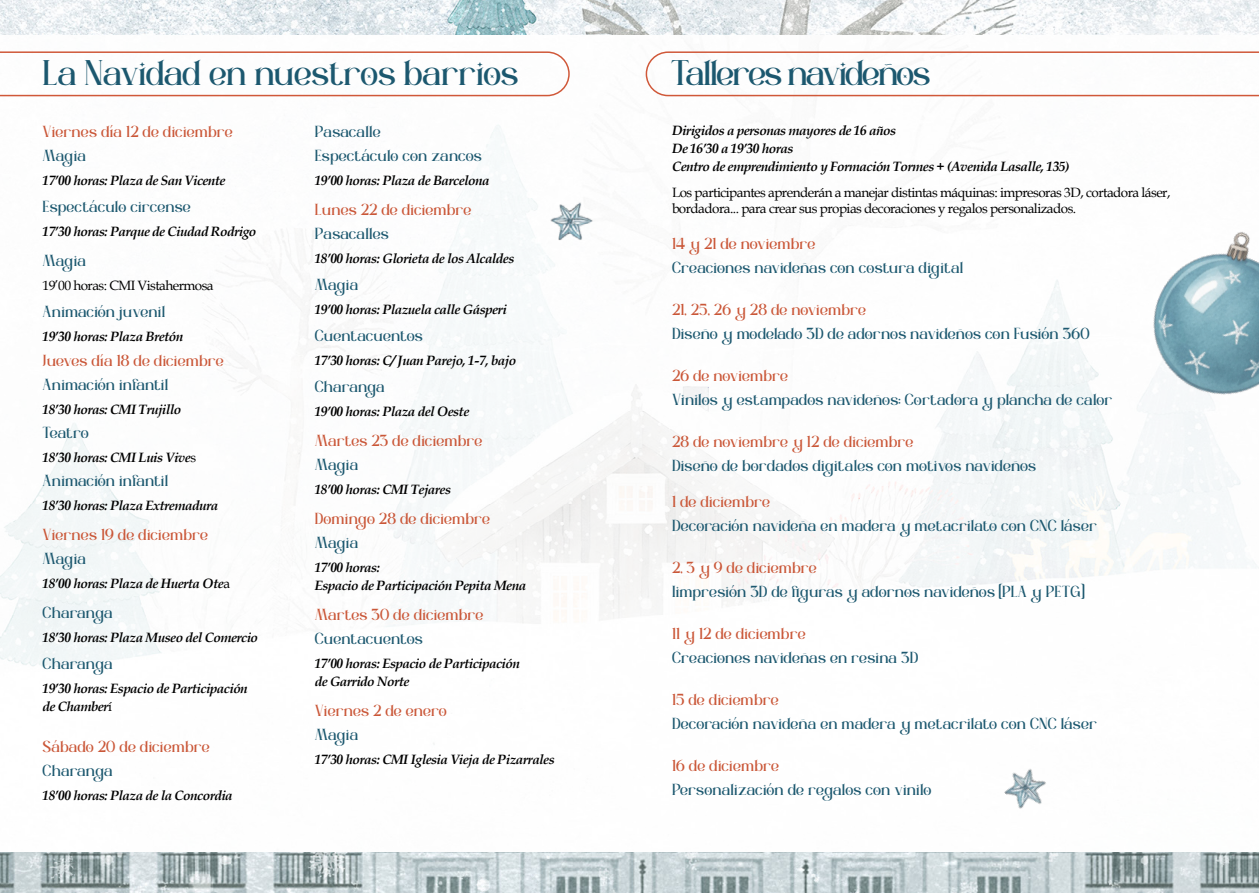
<style>
.page{position:relative;width:1259px;height:893px;background:#fff}
.page>*{position:absolute;margin:0;border:0;box-sizing:border-box;transform-origin:0 0}
.t1{font:30px "Rioland";letter-spacing:-.025em;color:#1c586f}
.t2{font:30px "Rioland";letter-spacing:-.05em;color:#1c586f}
.t3{font:italic 700 13.5px/18px "Book Antiqua";letter-spacing:-.04em;color:#000}
.t4{font:13.5px/24px "Rioland";letter-spacing:.01em;color:#1c586f}
.t5{font:13.5px "Rioland";letter-spacing:.01em;color:#ca5738}
.t6{font:13.5px/16.5px "Book Antiqua";letter-spacing:-.04em;color:#000}
.s1{font-weight:400;font-style:normal}
</style>
<div class="page">
<img style="left:0;top:96px;width:1259px;height:757px">
<img style="left:0;top:853px;width:1259px;height:40px">
<img style="left:0;top:0;width:1259px;height:35px">
<svg style="left:0;top:51px;width:570px;height:45px"></svg>
<svg style="left:645px;top:51px;width:614px;height:45px"></svg>
<img style="left:1147px;top:224px;width:112px;height:176px">
<img style="left:536px;top:200px;width:75px;height:47px">
<img style="left:982px;top:750px;width:86px;height:87px">
<h1 class="t1" style="left:43px;top:58px;width:477px">La Navidad en nuestros barrios</h1>
<h1 class="t2" style="left:671px;top:58px;width:261px">Talleres navideños</h1>
<p class="t5" style="left:43px;top:124px;width:192px">Viernes día 12 de diciembre</p>
<p class="t4" style="left:43px;top:144px;width:45px">Magia</p>
<p class="t3" style="left:43px;top:171px;width:185px">17’00 horas: Plaza de San Vicente</p>
<p class="t4" style="left:43px;top:195px;width:150px">Espectáculo circense</p>
<p class="t3" style="left:43px;top:222px;width:215px">17’30 horas: Parque de Ciudad Rodrigo</p>
<p class="t4" style="left:43px;top:249px;width:45px">Magia</p>
<p class="t6" style="left:43px;top:276px;width:173px">19’00 horas: CMI Vistahermosa</p>
<p class="t4" style="left:43px;top:300px;width:124px">Animación juvenil</p>
<p class="t3" style="left:43px;top:327px;width:142px">19’30 horas: Plaza Bretón</p>
<p class="t5" style="left:43px;top:354px;width:183px">Jueves día 18 de diciembre</p>
<p class="t4" style="left:43px;top:373px;width:127px">Animación infantil</p>
<p class="t3" style="left:43px;top:400px;width:140px">18’30 horas: CMI Trujillo</p>
<p class="t4" style="left:43px;top:421px;width:48px">Teatro</p>
<p class="t3" style="left:43px;top:448px;width:155px">18’30 horas: CMI Luis Vive<span class="s1">s</span></p>
<p class="t4" style="left:43px;top:469px;width:127px">Animación infantil</p>
<p class="t3" style="left:43px;top:496px;width:177px">18’30 horas: Plaza Extremadura</p>
<p class="t5" style="left:43px;top:528px;width:167px">Viernes 19 de diciembre</p>
<p class="t4" style="left:43px;top:547px;width:45px">Magia</p>
<p class="t3" style="left:43px;top:574px;width:189px">18’00 horas: Plaza de Huerta Ote<span class="s1">a</span></p>
<p class="t4" style="left:43px;top:601px;width:72px">Charanga</p>
<p class="t3" style="left:43px;top:628px;width:217px">18’30 horas: Plaza Museo del Comercio</p>
<p class="t4" style="left:43px;top:652px;width:72px">Charanga</p>
<p class="t3" style="left:43px;top:679px;width:207px">19’30 horas: Espacio de Participación de Chamber<span class="s1">í</span></p>
<p class="t5" style="left:43px;top:739px;width:168px">Sábado 20 de diciembre</p>
<p class="t4" style="left:43px;top:759px;width:72px">Charanga</p>
<p class="t3" style="left:43px;top:786px;width:192px">18’00 horas: Plaza de la Concordia</p>
<p class="t4" style="left:315px;top:120px;width:168px">Pasacalle<br>Espectáculo con zancos</p>
<p class="t3" style="left:315px;top:171px;width:176px">19’00 horas: Plaza de Barcelona</p>
<p class="t5" style="left:315px;top:202px;width:158px">Lunes 22 de diciembre</p>
<p class="t4" style="left:315px;top:222px;width:76px">Pasacalles</p>
<p class="t3" style="left:315px;top:249px;width:201px">18’00 horas: Glorieta de los Alcaldes</p>
<p class="t4" style="left:315px;top:273px;width:45px">Magia</p>
<p class="t3" style="left:315px;top:300px;width:194px">19’00 horas: Plazuela calle Gásperi</p>
<p class="t4" style="left:315px;top:324px;width:109px">Cuentacuentos</p>
<p class="t3" style="left:315px;top:351px;width:203px">17’30 horas: C/ Juan Parejo, 1-7, bajo</p>
<p class="t4" style="left:315px;top:375px;width:72px">Charanga</p>
<p class="t3" style="left:315px;top:402px;width:156px">19’00 horas: Plaza del Oeste</p>
<p class="t5" style="left:315px;top:433px;width:169px">Martes 23 de diciembre</p>
<p class="t4" style="left:315px;top:453px;width:45px">Magia</p>
<p class="t3" style="left:315px;top:480px;width:138px">18’00 horas: CMI Tejares</p>
<p class="t5" style="left:315px;top:511px;width:177px">Domingo 28 de diciembre</p>
<p class="t4" style="left:315px;top:531px;width:45px">Magia</p>
<p class="t3" style="left:315px;top:558px;width:213px">17’00 horas:<br>Espacio de Participación Pepita Mena</p>
<p class="t5" style="left:315px;top:607px;width:170px">Martes 30 de diciembre</p>
<p class="t4" style="left:315px;top:627px;width:109px">Cuentacuentos</p>
<p class="t3" style="left:315px;top:654px;width:207px">17’00 horas: Espacio de Participación de Garrido Norte</p>
<p class="t5" style="left:315px;top:703px;width:134px">Viernes 2 de enero</p>
<p class="t4" style="left:315px;top:723px;width:45px">Magia</p>
<p class="t3" style="left:315px;top:750px;width:241px">17’30 horas: CMI Iglesia Vieja de Pizarrales</p>
<p class="t3" style="left:672px;top:121px;width:399px">Dirigidos a personas mayores de 16 años<br>De 16’30 a 19’30 horas<br>Centro de emprendimiento y Formación Tormes + (Avenida Lasalle, 135)</p>
<p class="t6" style="left:672px;top:183px;width:500px">Los participantes aprenderán a manejar distintas máquinas: impresoras 3D, cortadora láser, bordadora... para crear sus propias decoraciones y regalos personalizados.</p>
<p class="t5" style="left:672px;top:237px;width:145px">14 y 21 de noviembre</p>
<p class="t4" style="left:672px;top:256px;width:293px">Creaciones navideñas con costura digital</p>
<p class="t5" style="left:672px;top:303px;width:195px">21, 25, 26 y 28 de noviembre</p>
<p class="t4" style="left:672px;top:322px;width:419px">Diseño y modelado 3D de adornos navideños con Fusión 360</p>
<p class="t5" style="left:672px;top:369px;width:117px">26 de noviembre</p>
<p class="t4" style="left:672px;top:388px;width:442px">Vinilos y estampados navideños: Cortadora y plancha de calor</p>
<p class="t5" style="left:672px;top:435px;width:243px">28 de noviembre y 12 de diciembre</p>
<p class="t4" style="left:672px;top:454px;width:365px">Diseño de bordados digitales con motivos navideños</p>
<p class="t5" style="left:672px;top:495px;width:99px">1 de diciembre</p>
<p class="t4" style="left:672px;top:514px;width:426px">Decoración navideña en madera y metacrilato con CNC láser</p>
<p class="t5" style="left:672px;top:561px;width:146px">2, 3 y 9 de diciembre</p>
<p class="t4" style="left:672px;top:580px;width:414px">Iimpresión 3D de figuras y adornos navideños (PLA y PETG)</p>
<p class="t5" style="left:672px;top:627px;width:135px">11 y 12 de diciembre</p>
<p class="t4" style="left:672px;top:646px;width:248px">Creaciones navideñas en resina 3D</p>
<p class="t5" style="left:672px;top:693px;width:108px">15 de diciembre</p>
<p class="t4" style="left:672px;top:712px;width:426px">Decoración navideña en madera y metacrilato con CNC láser</p>
<p class="t5" style="left:672px;top:759px;width:108px">16 de diciembre</p>
<p class="t4" style="left:672px;top:778px;width:261px">Personalización de regalos con vinilo</p>
</div>
